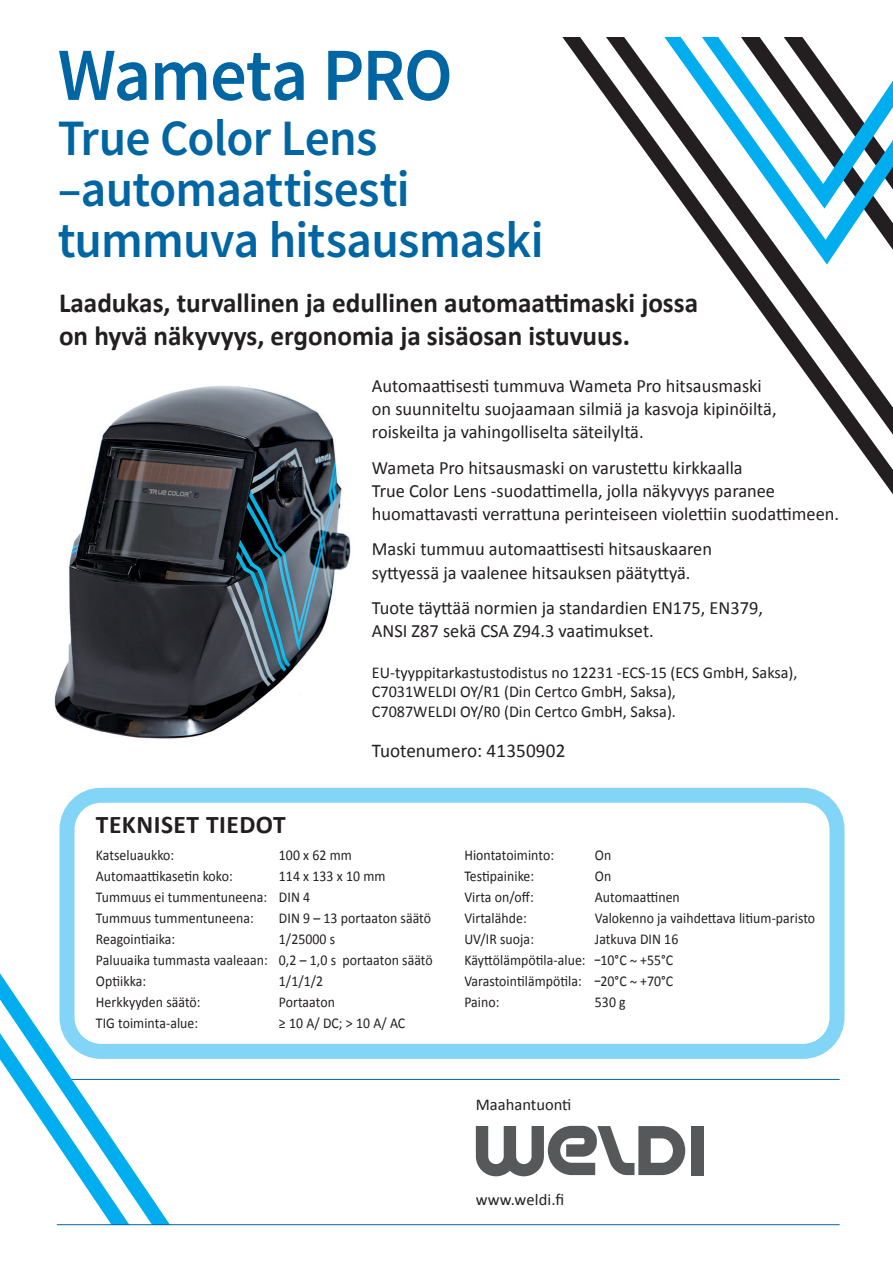
<style>
.page{position:relative;width:893px;height:1263px;background:#fff}
.page>*{position:absolute;margin:0;border:0;box-sizing:border-box;transform-origin:0 0}
.t1{font:600 75px "Source Sans Pro";letter-spacing:-.02em;color:#0065a3}
.t2{font:600 51px/51px "Source Sans Pro";letter-spacing:-.015em;color:#0065a3}
.t3{font:700 27.75px/33px "Calibri";color:#231f20}
.t4{font:700 25.5px "Calibri";letter-spacing:.02em;color:#231f20}
.t5{font:19.5px "Calibri";color:#231f20}
.t6{font:18.75px/23.2px "Calibri";color:#231f20}
.t7{font:16.5px/19.5px "Calibri";color:#231f20}
.t8{font:15px/21px "Calibri";letter-spacing:.005em;color:#231f20;scale:.92 1}
</style>
<div class="page">
<div style="left:60px;top:788px;width:784px;height:271px;border:15px solid #82d5f7;border-radius:34px"></div>
<svg style="left:562px;top:37px;width:331px;height:458px"></svg>
<svg style="left:638px;top:37px;width:255px;height:228px"></svg>
<img style="left:54px;top:386px;width:297px;height:353px">
<hr style="left:57px;top:1079px;width:783px;height:1px;background:#0065a3">
<svg style="left:476px;top:1126px;width:209px;height:50px"></svg>
<div style="left:691px;top:1126px;width:12px;height:49px;background:#57585a"></div>
<svg style="left:0;top:973px;width:196px;height:251px"></svg>
<svg style="left:0;top:1033px;width:155px;height:192px"></svg>
<hr style="left:57px;top:1224px;width:783px;height:1px;background:#0065a3">
<h1 class="t1" style="left:58px;top:26px;width:397px">Wameta PRO</h1>
<h2 class="t2" style="left:58px;top:112px;width:488px">True Color Lens –automaattisesti tummuva hitsausmaski</h2>
<h3 class="t3" style="left:59px;top:285px;width:641px">Laadukas, turvallinen ja edullinen automaattimaski jossa on hyvä näkyvyys, ergonomia ja sisäosan istuvuus.</h3>
<p class="t6" style="left:372px;top:373px;width:406px">Automaattisesti tummuva Wameta Pro hitsausmaski on suunniteltu suojaamaan silmiä ja kasvoja kipinöiltä, roiskeilta ja vahingolliselta säteilyltä.</p>
<p class="t6" style="left:372px;top:455px;width:469px">Wameta Pro hitsausmaski on varustettu kirkkaalla<br>True Color Lens -suodattimella, jolla näkyvyys paranee huomattavasti verrattuna perinteiseen violettiin suodattimeen.</p>
<p class="t6" style="left:372px;top:537px;width:342px">Maski tummuu automaattisesti hitsauskaaren syttyessä ja vaalenee hitsauksen päätyttyä.</p>
<p class="t6" style="left:372px;top:595px;width:393px">Tuote täyttää normien ja standardien EN175, EN379,<br>ANSI Z87 sekä CSA Z94.3 vaatimukset.</p>
<p class="t7" style="left:372px;top:662px;width:427px">EU-tyyppitarkastustodistus no 12231 -ECS-15 (ECS GmbH, Saksa),<br>C7031WELDI OY/R1 (Din Certco GmbH, Saksa),<br>C7087WELDI OY/R0 (Din Certco GmbH, Saksa).</p>
<h3 class="t5" style="left:372px;top:737px;width:195px">Tuotenumero: 41350902</h3>
<h3 class="t4" style="left:96px;top:807px;width:191px">TEKNISET TIEDOT</h3>
<p class="t8" style="left:96px;top:844px;width:87px">Katseluaukko:</p>
<p class="t8" style="left:279px;top:844px;width:81px">100 x 62 mm</p>
<p class="t8" style="left:96px;top:865px;width:150px">Automaattikasetin koko:</p>
<p class="t8" style="left:96px;top:865px;width:316px;text-indent:183px">114 x 133 x 10 mm<br>Tummuus ei tummentuneena: DIN 4<br>Tummuus tummentuneena:</p>
<p class="t8" style="left:279px;top:907px;width:167px">DIN 9 – 13 portaaton säätö</p>
<p class="t8" style="left:96px;top:928px;width:368px;text-indent:183px">1/25000 s<br>Paluuaika tummasta vaaleaan: 0,2 – 1,0 s portaaton säätö<br>Optiikka:</p>
<p class="t8" style="left:96px;top:928px;width:88px">Reagointiaika:</p>
<p class="t8" style="left:279px;top:970px;width:50px">1/1/1/2</p>
<p class="t8" style="left:96px;top:991px;width:115px">Herkkyyden säätö:</p>
<p class="t8" style="left:279px;top:991px;width:62px">Portaaton</p>
<p class="t8" style="left:96px;top:1012px;width:113px">TIG toiminta-alue:</p>
<p class="t8" style="left:279px;top:1012px;width:139px">≥ 10 A/ DC; &gt; 10 A/ AC</p>
<p class="t8" style="left:464px;top:844px;width:99px">Hiontatoiminto:</p>
<p class="t8" style="left:595px;top:844px;width:19px">On</p>
<p class="t8" style="left:464px;top:865px;width:77px">Testipainike:</p>
<p class="t8" style="left:595px;top:865px;width:19px">On</p>
<p class="t8" style="left:464px;top:886px;width:77px">Virta on/off:</p>
<p class="t8" style="left:595px;top:886px;width:94px">Automaattinen</p>
<p class="t8" style="left:464px;top:907px;width:69px">Virtalähde:</p>
<p class="t8" style="left:595px;top:907px;width:241px">Valokenno ja vaihdettava litium-paristo</p>
<p class="t8" style="left:464px;top:928px;width:77px">UV/IR suoja:</p>
<p class="t8" style="left:464px;top:928px;width:234px;text-indent:131px">Jatkuva DIN 16<br>Käyttölämpötila-alue: –10°C ~ +55°C<br>Varastointilämpötila: –20°C ~ +70°C<br>Paino:</p>
<p class="t8" style="left:595px;top:991px;width:35px">530 g</p>
<p class="t7" style="left:476px;top:1094px;width:97px">Maahantuonti</p>
<p class="t7" style="left:476px;top:1189px;width:90px">www.weldi.fi</p>
</div>
